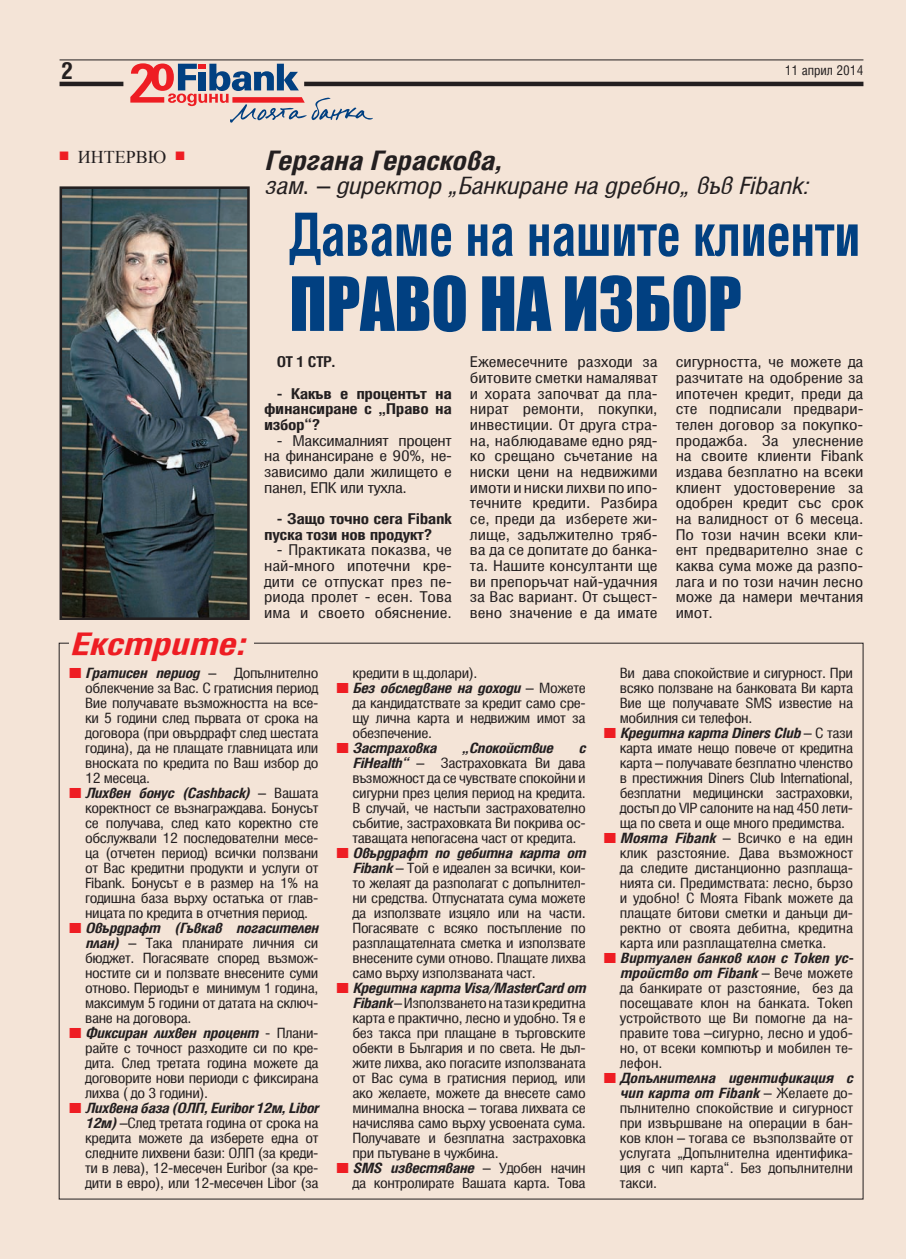
<style>
.page{position:relative;width:906px;height:1259px;background:#f4e4d7}
.page>*{position:absolute;margin:0;border:0;box-sizing:border-box;transform-origin:0 0}
.t1{font:69px "Impact";letter-spacing:-.005em;color:#014081}
.t2{font:60px "Hebar Cond XP Bold";letter-spacing:-.005em;color:#014081;scale:.85 1}
.t3{font:italic 31.2px "Hebar Cond XP Bold";letter-spacing:-.005em;color:#ee1d23;scale:1.24 1}
.t4{font:italic 27px "Hebar Cond XP Bold";letter-spacing:-.005em;color:#231f20;scale:1.11 1}
.t5{font:24px "Hebar Cond XP Italic";letter-spacing:-.005em;color:#231f20;scale:1.11 1}
.t6{font:23.55px "Hebar Cond XP Bold";color:#231f20}
.t7{font:18px "Times New Roman";color:#231f20}
.t8{font:15px/15.6px "Hebar Cond XP";color:#231f20;text-align:justify;scale:1.17 1}
.t9{font:15px/15.6px "Hebar Cond XP Bold";letter-spacing:-.02em;color:#231f20;text-align:justify;scale:1.17 1}
.t10{font:15px "Hebar Cond XP Bold";letter-spacing:-.02em;color:#231f20;scale:1.07 1}
.t11{font:14.25px/15px "Hebar Cond XP";letter-spacing:-.025em;color:#231f20;text-align:justify;scale:1.12 1}
.t12{font:italic 14.25px/15px "Hebar Cond XP Bold";letter-spacing:-.025em;color:#231f20;text-align:right;scale:1.12 1}
.t13{font:13.5px "Hebar Cond XP";color:#231f20}
.s1{color:#ee1d23}
.s2{font-family:"Hebar Cond XP";font-style:normal}
.s3{font-family:"Hebar Cond XP Bold";font-style:italic}
</style>
<div class="page">
<hr style="left:60px;top:60px;width:803px;height:1px;background:#231f20">
<hr style="left:60px;top:82px;width:803px;height:4px;background:#231f20">
<div style="left:123px;top:79px;width:181px;height:11px;background:#f4e4d7"></div>
<svg style="left:130px;top:63px;width:243px;height:60px"></svg>
<img style="left:64px;top:190px;width:182px;height:426px">
<div style="left:60px;top:186px;width:190px;height:434px;border:3px solid #231f20"></div>
<h3 class="t6" style="left:61px;top:58px;width:13px">2</h3>
<p class="t13" style="left:785px;top:63px;width:80px">11 април 2014</p>
<p class="t7" style="left:60px;top:145px;width:127px"><sup>■</sup> Интервю <sup>■</sup></p>
<h3 class="t3" style="left:70px;top:627px;width:143px">Екстрите:</h3>
<h3 class="t4" style="left:264px;top:146px;width:215px">Гергана Гераскова,</h3>
<h3 class="t5" style="left:264px;top:173px;width:492px">зам. – директор „Банкиране на дребно“ във Fibank:</h3>
<h2 class="t2" style="left:289px;top:203px;width:673px">Даваме на нашите клиенти</h2>
<h1 class="t1" style="left:289px;top:250px;width:454px">ПРАВО НА ИЗБОР</h1>
<p class="t10" style="left:277px;top:354px;width:56px">От 1 стр.</p>
<p class="t9" style="left:264px;top:386px;width:162px;text-indent:13px">- Какъв е процентът на финансиране с „Право на избор”?</p>
<p class="t8" style="left:264px;top:433px;width:162px;text-indent:13px">- Максималният процент на финансиране е 90%, не&shy;зависимо дали жилището е панел, ЕПК или тухла.</p>
<p class="t9" style="left:264px;top:511px;width:162px;text-indent:13px">- Защо точно сега Fibank пуска този нов продукт?</p>
<p class="t8" style="left:264px;top:543px;width:162px;text-indent:13px">- Практиката показва, че най-много ипотечни кре&shy;дити се отпускат през пе&shy;риода пролет - есен. Това има и своето обяснение.</p>
<p class="t8" style="left:470px;top:355px;width:162px">Ежемесечните разходи за битовите сметки намаляват и хората започват да пла&shy;нират ремонти, покупки, инвестиции. От друга стра&shy;на, наблюдаваме едно ряд&shy;ко срещано съчетание на ниски цени на недвижими имоти и ниски лихви по ипо&shy;течните кредити. Разбира се, преди да изберете жи&shy;лище, задължително тряб&shy;ва да се допитате до банка&shy;та. Нашите консултанти ще ви препоръчат най-удачния за Вас вариант. От същест&shy;вено значение е да имате</p>
<p class="t8" style="left:675px;top:355px;width:162px">сигурността, че можете да разчитате на одобрение за ипотечен кредит, преди да сте подписали предвари&shy;телен договор за покупко&shy;продажба. За улеснение на своите клиенти Fibank издава безплатно на всеки клиент удостоверение за одобрен кредит със срок на валидност от 6 месеца.<br>По този начин всеки кли&shy;ент предварително знае с каква сума може да разпо&shy;лага и по този начин лесно може да намери мечтания имот.</p>
<p class="t12" style="left:69px;top:666px;width:224px"><span class="s1">■</span> Гратисен период <span class="s2">– Допълнително</span></p>
<p class="t11" style="left:85px;top:681px;width:210px">облекчение за Вас. С гратисния период Вие получавате възможността на все&shy;ки 5 години след първата от срока на договора (при овърдрафт след шестата година), да не плащате главницата или вноската по кредита по Ваш избор до 12 месеца.</p>
<p class="t12" style="left:69px;top:786px;width:224px"><span class="s1">■</span> Лихвен бонус (Cashback) <span class="s2">– Вашата</span></p>
<p class="t11" style="left:85px;top:801px;width:210px">коректност се възнаграждава. Бонусът се получава, след като коректно сте обслужвали 12 последователни месе&shy;ца (отчетен период) всички ползвани от Вас кредитни продукти и услуги от Fibank. Бонусът е в размер на 1% на годишна база върху остатъка от глав&shy;ницата по кредита в отчетния период.</p>
<p class="t12" style="left:69px;top:921px;width:224px"><span class="s1">■</span> Овърдрафт (Гъвкав погасителен</p>
<p class="t11" style="left:85px;top:936px;width:210px"><span class="s3">план)</span> – Така планирате личния си бюджет. Погасявате според възмож&shy;ностите си и ползвате внесените суми отново. Периодът е минимум 1 година, максимум 5 години от датата на сключ&shy;ване на договора.</p>
<p class="t12" style="left:69px;top:1026px;width:224px"><span class="s1">■</span> Фиксиран лихвен процент <span class="s2">- Плани-</span></p>
<p class="t11" style="left:85px;top:1041px;width:210px">райте с точност разходите си по кре&shy;дита. След третата година можете да договорите нови периоди с фиксирана лихва ( до 3 години).</p>
<p class="t12" style="left:69px;top:1101px;width:224px"><span class="s1">■</span> Лихвена база (ОЛП, Euribor 12м, Libor</p>
<p class="t11" style="left:85px;top:1116px;width:210px"><span class="s3">12м)</span> –След третата година от срока на кредита можете да изберете една от следните лихвени бази: ОЛП (за креди&shy;ти в лева), 12-месечен Euribor (за кре&shy;дити в евро), или 12-месечен Libor (за</p>
<p class="t11" style="left:352px;top:666px;width:113px">кредити в щ.долари).</p>
<p class="t12" style="left:336px;top:681px;width:224px"><span class="s1">■</span> Без обследване на доходи <span class="s2">– Можете</span></p>
<p class="t11" style="left:352px;top:696px;width:210px">да кандидатствате за кредит само сре&shy;щу лична карта и недвижим имот за обезпечение.</p>
<p class="t12" style="left:336px;top:741px;width:91px"><span class="s1">■</span> Застраховка</p>
<p class="t12" style="left:462px;top:741px;width:83px">„Спокойствие</p>
<p class="t12" style="left:578px;top:741px;width:8px">с</p>
<p class="t11" style="left:352px;top:756px;width:210px"><span class="s3">FiHealth”</span> – Застраховката Ви дава възможност да се чувствате спокойни и сигурни през целия период на кредита.<br>В случай, че настъпи застрахователно събитие, застраховката Ви покрива ос&shy;таващата непогасена част от кредита.</p>
<p class="t12" style="left:336px;top:846px;width:224px"><span class="s1">■</span> Овърдрафт по дебитна карта от</p>
<p class="t11" style="left:352px;top:861px;width:210px"><span class="s3">Fibank</span> – Той е идеален за всички, кои&shy;то желаят да разполагат с допълнител&shy;ни средства. Отпуснатата сума можете да използвате изцяло или на части.<br>Погасявате с всяко постъпление по разплащателната сметка и използвате внесените суми отново. Плащате лихва само върху използваната част.</p>
<p class="t12" style="left:336px;top:981px;width:224px"><span class="s1">■</span> Кредитна карта Visa/MasterCard от</p>
<p class="t11" style="left:352px;top:996px;width:210px"><span class="s3">Fibank</span> – Използването на тази кредитна карта е практично, лесно и удобно. Тя е без такса при плащане в търговските обекти в България и по света. Не дъл&shy;жите лихва, ако погасите използваната от Вас сума в гратисния период, или ако желаете, можете да внесете само минимална вноска – тогава лихвата се начислява само върху усвоената сума.<br>Получавате и безплатна застраховка при пътуване в чужбина.</p>
<p class="t12" style="left:336px;top:1161px;width:224px"><span class="s1">■</span> SMS известяване <span class="s2">– Удобен начин</span></p>
<p class="t11" style="left:352px;top:1176px;width:210px">да контролирате Вашата карта. Това</p>
<p class="t11" style="left:620px;top:666px;width:210px">Ви дава спокойствие и сигурност. При всяко ползване на банковата Ви карта Вие ще получавате SMS известие на мобилния си телефон.</p>
<p class="t12" style="left:604px;top:726px;width:224px"><span class="s1">■</span> Кредитна карта Diners Club <span class="s2">– С тази</span></p>
<p class="t11" style="left:620px;top:741px;width:210px">карта имате нещо повече от кредитна карта – получавате безплатно членство в престижния Diners Club International, безплатни медицински застраховки, достъп до VIP салоните на над 450 лети&shy;ща по света и още много предимства.</p>
<p class="t11" style="left:620px;top:831px;width:210px;text-indent:-16px"><span class="s1">■</span> <span class="s3">Моята Fibank</span> – Всичко е на един клик разстояние. Дава възможност да следите дистанционно разплаща&shy;нията си. Предимствата: лесно, бързо и удобно! С Моята Fibank можете да плащате битови сметки и данъци ди&shy;ректно от своята дебитна, кредитна карта или разплащателна сметка.</p>
<p class="t12" style="left:604px;top:951px;width:224px"><span class="s1">■</span> Виртуален банков клон с Token ус&shy;тройство от Fibank <span class="s2">– Вече можете</span></p>
<p class="t11" style="left:620px;top:981px;width:210px">да банкирате от разстояние, без да посещавате клон на банката. Token устройството ще Ви помогне да на&shy;правите това –сигурно, лесно и удоб&shy;но, от всеки компютър и мобилен те&shy;лефон.</p>
<p class="t12" style="left:604px;top:1071px;width:224px"><span class="s1">■</span> Допълнителна идентификация с чип карта от Fibank <span class="s2">– Желаете до-</span></p>
<p class="t11" style="left:620px;top:1101px;width:210px">пълнително спокойствие и сигурност при извършване на операции в бан&shy;ков клон – тогава се възползвайте от услугата „Допълнителна идентифика&shy;ция с чип карта”. Без допълнителни такси.</p>
</div>
